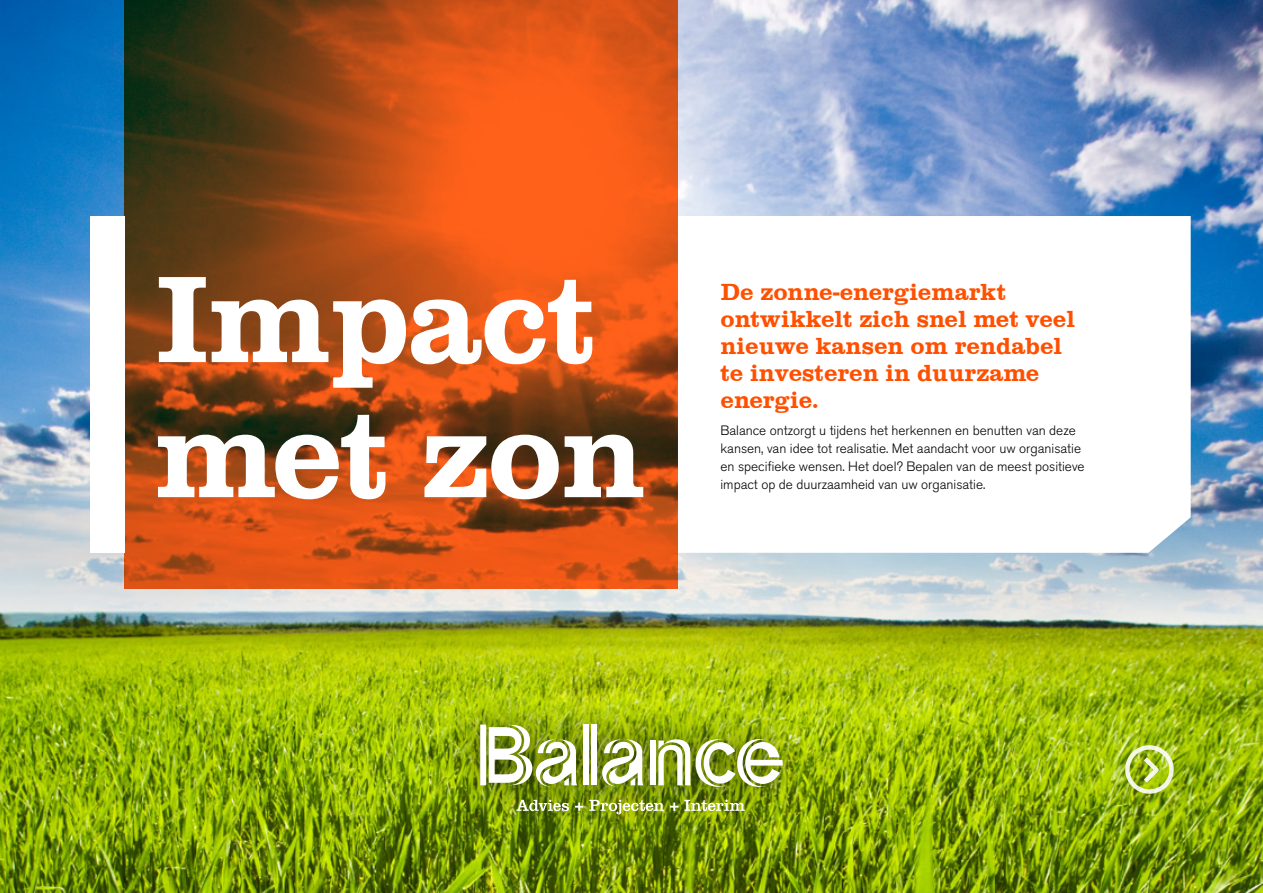
<style>
.page{position:relative;width:1263px;height:893px;background:#fff}
.page>*{position:absolute;margin:0;border:0;box-sizing:border-box;transform-origin:0 0}
.t1{font:127.5px/135px "Clarendon";letter-spacing:-.02em;color:#fff}
.t2{font:24px/27px "Clarendon";color:#ff5000}
.t3{font:300 13.5px/18px "Akzidenz Grotesk Pro";color:#000}
</style>
<div class="page">
<img style="left:0;top:0;width:1263px;height:893px">
<svg style="left:124px;top:0;width:554px;height:589px;background:#ae4b16"></svg>
<div style="left:90px;top:216px;width:34px;height:337px;background:#fff"></div>
<svg style="left:678px;top:216px;width:513px;height:337px"></svg>
<div style="left:442px;top:688px;width:375px;height:161px;background:#000;opacity:.75"></div>
<svg style="left:516px;top:800px;width:53px;height:11px"></svg>
<svg style="left:589px;top:800px;width:75px;height:14px"></svg>
<svg style="left:684px;top:800px;width:61px;height:11px"></svg>
<svg style="left:602px;top:739px;width:42px;height:47px"></svg>
<svg style="left:658px;top:739px;width:32px;height:46px"></svg>
<div style="left:650px;top:740px;width:6px;height:45px;background:#fff"></div>
<svg style="left:696px;top:739px;width:87px;height:48px"></svg>
<div style="left:584px;top:725px;width:5px;height:60px;background:#fff"></div>
<div style="left:592px;top:725px;width:5px;height:60px;background:#fff"></div>
<svg style="left:489px;top:725px;width:88px;height:61px"></svg>
<div style="left:480px;top:725px;width:6px;height:60px;background:#fff"></div>
<svg style="left:670px;top:802px;width:8px;height:9px"></svg>
<svg style="left:575px;top:802px;width:8px;height:9px"></svg>
<img style="left:1125px;top:745px;width:49px;height:49px">
<h1 class="t1" style="left:154px;top:251px;width:494px">Impact met zon</h1>
<h2 class="t2" style="left:720px;top:279px;width:356px">De zonne-energiemarkt ontwikkelt zich snel met veel nieuwe kansen om rendabel te investeren in duurzame energie.</h2>
<p class="t3" style="left:720px;top:421px;width:366px">Balance ontzorgt u tijdens het herkennen en benutten van deze kansen, van idee tot realisatie. Met aandacht voor uw organisatie en specifieke wensen. Het doel? Bepalen van de meest positieve impact op de duurzaamheid van uw organisatie.</p>
</div>
